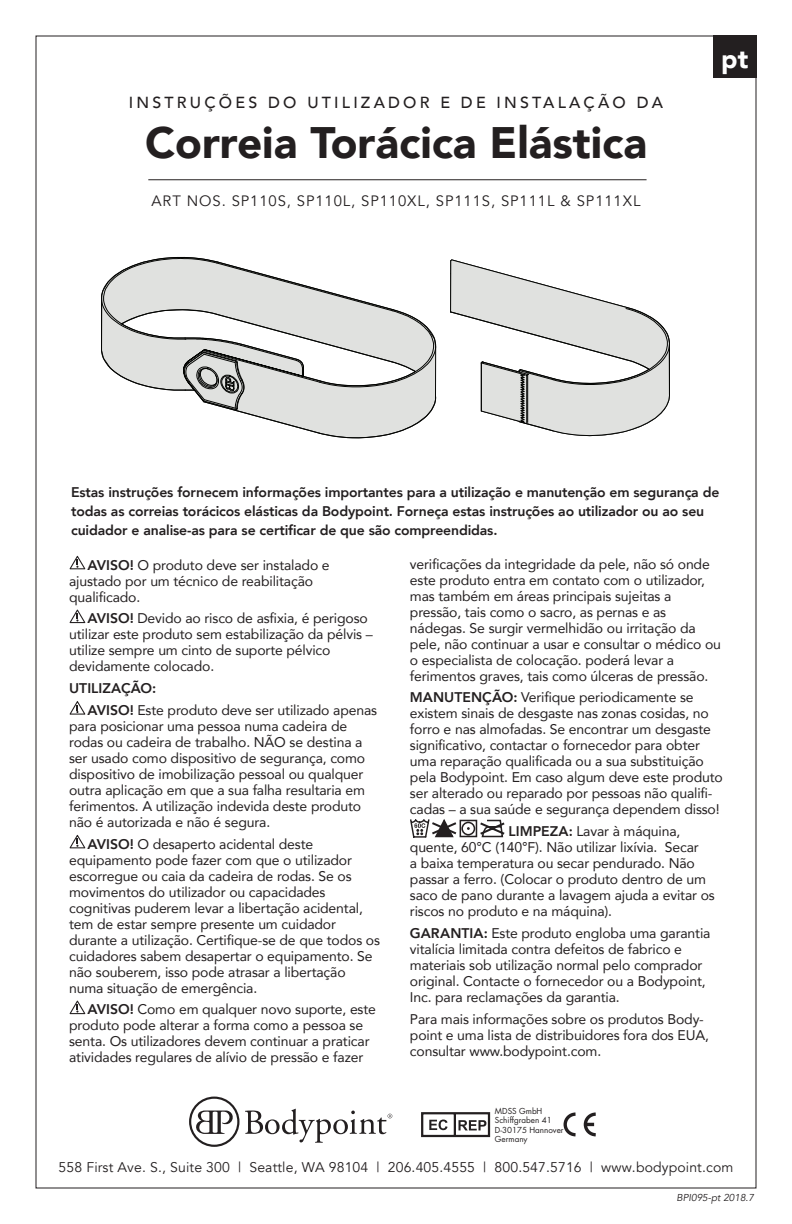
<style>
.page{position:relative;width:792px;height:1224px;background:#fff}
.page>*{position:absolute;margin:0;border:0;box-sizing:border-box;transform-origin:0 0}
.t1{font:900 44px "Avenir";color:#231f20}
.t2{font:900 26px "Avenir";color:#fff}
.t3{font:500 16px "Avenir";letter-spacing:.2em;color:#231f20}
.t4{font:15px "Avenir";letter-spacing:.06em;color:#231f20}
.t5{font:14px/16px "Avenir";letter-spacing:-.01em;color:#231f20}
.t6{font:800 14px/19px "Avenir";letter-spacing:-.01em;color:#231f20}
.t7{font:14px "Avenir";letter-spacing:.01em;color:#231f20}
.t8{font:italic 10px "Avenir";color:#231f20}
.t9{font:8px/9.4px "Futura";color:#231f20}
.s1{font-weight:800}
</style>
<div class="page">
<div style="left:713px;top:36px;width:43px;height:42px;background:#231f20"></div>
<hr style="left:148px;top:179px;width:499px;height:1px;background:#231f20">
<svg style="left:245px;top:1109px;width:147px;height:34px"></svg>
<svg style="left:189px;top:1097px;width:50px;height:50px"></svg>
<svg style="left:564px;top:1112px;width:32px;height:25px"></svg>
<svg style="left:421px;top:1112px;width:69px;height:25px"></svg>
<svg style="left:101px;top:257px;width:335px;height:182px"></svg>
<svg style="left:450px;top:259px;width:220px;height:177px"></svg>
<svg style="left:70px;top:556px;width:15px;height:14px"></svg>
<svg style="left:70px;top:610px;width:15px;height:13px"></svg>
<svg style="left:70px;top:701px;width:15px;height:14px"></svg>
<svg style="left:70px;top:835px;width:15px;height:14px"></svg>
<svg style="left:70px;top:1001px;width:15px;height:13px"></svg>
<svg style="left:410px;top:819px;width:95px;height:19px"></svg>
<p class="t3" style="left:129px;top:89px;width:536px">INSTRUÇÕES DO UTILIZADOR E DE INSTALAÇÃO DA</p>
<h1 class="t1" style="left:145px;top:105px;width:503px">Correia Torácica Elástica</h1>
<p class="t4" style="left:152px;top:192px;width:490px">ART NOS. SP110S, SP110L, SP110XL, SP111S, SP111L &amp; SP111XL</p>
<h2 class="t2" style="left:721px;top:36px;width:29px">pt</h2>
<p class="t6" style="left:71px;top:483px;width:650px">Estas instruções fornecem informações importantes para a utilização e manutenção em segurança de todas as correias torácicos elásticas da Bodypoint. Forneça estas instruções ao utilizador ou ao seu cuidador e analise-as para se certificar de que são compreendidas.</p>
<p class="t5" style="left:69px;top:556px;width:262px;text-indent:18px"><span class="s1">AVISO!</span> O produto deve ser instalado e ajustado por um técnico de reabilitação qualificado.</p>
<p class="t5" style="left:69px;top:610px;width:305px;text-indent:18px"><span class="s1">AVISO!</span> Devido ao risco de asfixia, é perigoso utilizar este produto sem estabilização da pélvis – utilize sempre um cinto de suporte pélvico devidamente colocado.</p>
<p class="t5" style="left:87px;top:677px;width:291px;line-height:21.8px;text-indent:-18px"><span class="s1">UTILIZAÇÃO:<br>AVISO!</span> Este produto deve ser utilizado apenas</p>
<p class="t5" style="left:69px;top:718px;width:298px">para posicionar uma pessoa numa cadeira de rodas ou cadeira de trabalho. NÃO se destina a ser usado como dispositivo de segurança, como dispositivo de imobilização pessoal ou qualquer outra aplicação em que a sua falha resultaria em ferimentos. A utilização indevida deste produto não é autorizada e não é segura.</p>
<p class="t5" style="left:69px;top:835px;width:312px;text-indent:18px"><span class="s1">AVISO!</span> O desaperto acidental deste equipamento pode fazer com que o utilizador escorregue ou caia da cadeira de rodas. Se os movimentos do utilizador ou capacidades cognitivas puderem levar a libertação acidental, tem de estar sempre presente um cuidador durante a utilização. Certifique-se de que todos os cuidadores sabem desapertar o equipamento. Se não souberem, isso pode atrasar a libertação numa situação de emergência.</p>
<p class="t5" style="left:69px;top:1001px;width:308px;text-indent:18px"><span class="s1">AVISO!</span> Como em qualquer novo suporte, este produto pode alterar a forma como a pessoa se senta. Os utilizadores devem continuar a praticar atividades regulares de alívio de pressão e fazer</p>
<p class="t5" style="left:410px;top:555px;width:313px">verificações da integridade da pele, não só onde este produto entra em contato com o utilizador, mas também em áreas principais sujeitas a pressão, tais como o sacro, as pernas e as nádegas. Se surgir vermelhidão ou irritação da pele, não continuar a usar e consultar o médico ou o especialista de colocação. poderá levar a ferimentos graves, tais como úlceras de pressão.</p>
<p class="t5" style="left:410px;top:689px;width:314px"><span class="s1">MANUTENÇÃO:</span> Verifique periodicamente se existem sinais de desgaste nas zonas cosidas, no forro e nas almofadas. Se encontrar um desgaste significativo, contactar o fornecedor para obter uma reparação qualificada ou a sua substituição pela Bodypoint. Em caso algum deve este produto ser alterado ou reparado por pessoas não qualifi&shy;cadas – a sua saúde e segurança dependem disso!</p>
<p class="t5" style="left:410px;top:823px;width:306px;text-indent:99px"><span class="s1">LIMPEZA:</span> Lavar à máquina, quente, 60°C (140°F). Não utilizar lixívia. Secar<br>a baixa temperatura ou secar pendurado. Não passar a ferro. (Colocar o produto dentro de um saco de pano durante a lavagem ajuda a evitar os riscos no produto e na máquina).</p>
<p class="t5" style="left:410px;top:925px;width:302px"><span class="s1">GARANTIA:</span> Este produto engloba uma garantia vitalícia limitada contra defeitos de fabrico e materiais sob utilização normal pelo comprador original. Contacte o fornecedor ou a Bodypoint, Inc. para reclamações da garantia.</p>
<p class="t5" style="left:410px;top:1010px;width:301px">Para mais informações sobre os produtos Body&shy;point e uma lista de distribuidores fora dos EUA, consultar www.bodypoint.com.</p>
<p class="t9" style="left:495px;top:1106px;width:70px">MDSS GmbH<br>Schiffgraben 41<br>D-30175 Hannover<br>Germany</p>
<p class="t7" style="left:59px;top:1159px;width:676px">558 First Ave. S., Suite 300 | Seattle, WA 98104 | 206.405.4555 | 800.547.5716 | www.bodypoint.com</p>
<p class="t8" style="left:677px;top:1192px;width:79px">BPI095-pt 2018.7</p>
</div>
